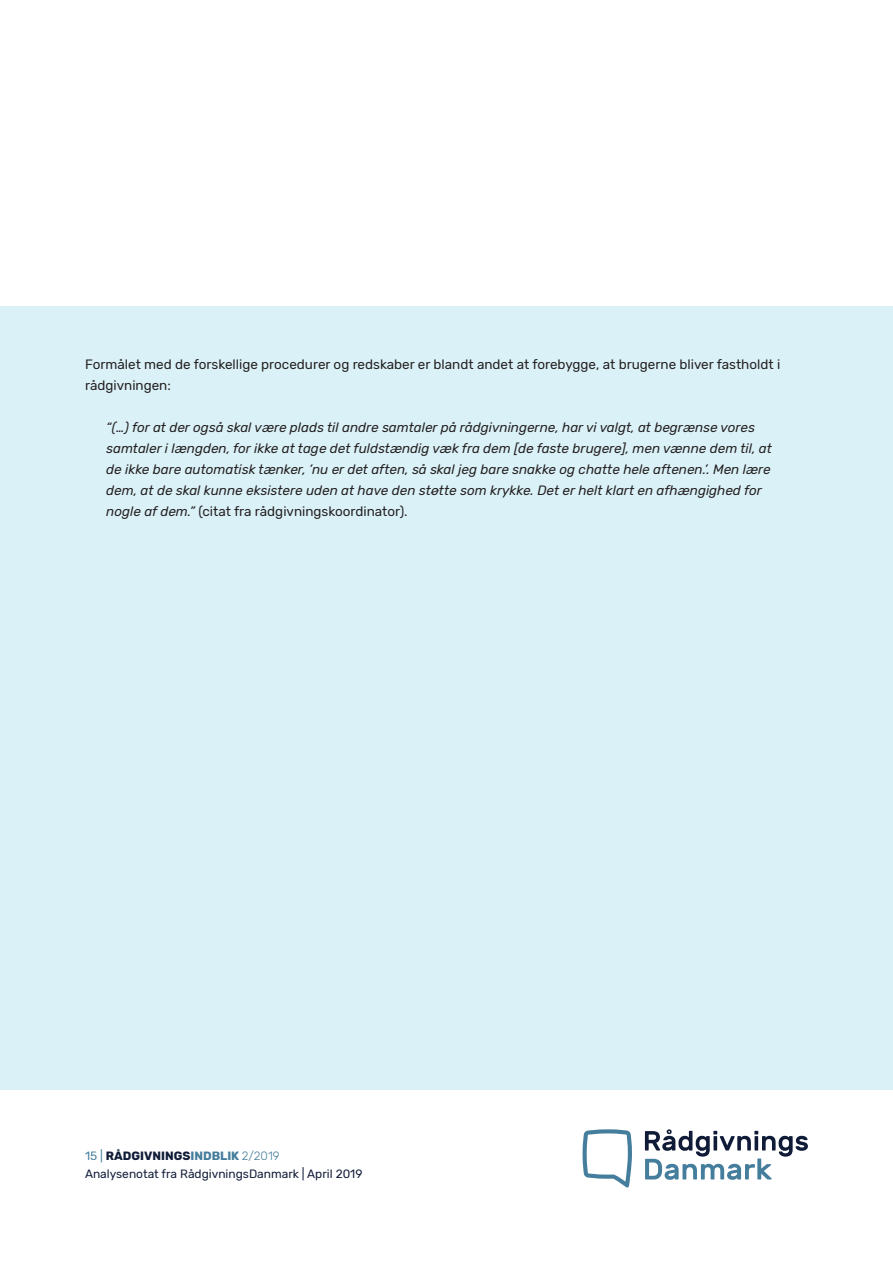
<style>
.page{position:relative;width:893px;height:1263px;background:#fff}
.page>*{position:absolute;margin:0;border:0;box-sizing:border-box;transform-origin:0 0}
.Brødtekst{font:italic 13.5px/21px "Rubik";color:#231f20}
.Brødtekst-2{font:13.5px/21px "Rubik";color:#231f20}
.t1{font:12px/18px "Rubik";color:#101b38}
.s1{font-style:normal}
.s2{color:#457d9c}
.s3{font-weight:700}
.s4{font-weight:700;color:#457d9c}
.s5{font-weight:300;color:#457d9c}
</style>
<div class="page">
<div style="left:0;top:306px;width:893px;height:784px;background:#daf1f7"></div>
<svg style="left:645px;top:1129px;width:163px;height:51px"></svg>
<svg style="left:583px;top:1129px;width:49px;height:58px"></svg>
<p class="Brødtekst-2" style="left:85px;top:354px;width:697px">Formålet med de forskellige procedurer og redskaber er blandt andet at forebygge, at brugerne bliver fastholdt i rådgivningen:</p>
<p class="Brødtekst" style="left:106px;top:417px;width:667px">“(…) for at der også skal være plads til andre samtaler på rådgivningerne, har vi valgt, at begrænse vores samtaler i længden, for ikke at tage det fuldstændig væk fra dem [de faste brugere], men vænne dem til, at de ikke bare automatisk tænker, ’nu er det aften, så skal jeg bare snakke og chatte hele aftenen.’. Men lære dem, at de skal kunne eksistere uden at have den støtte som krykke. Det er helt klart en afhængighed for nogle af dem.” <span class="s1">(citat fra rådgivningskoordinator).</span></p>
<p class="t1" style="left:85px;top:1147px;width:279px"><span class="s2">15 |</span> <span class="s3">RÅDGIVNINGS</span><span class="s4">INDBLIK</span> <span class="s5">2/2019<br></span>Analysenotat fra RådgivningsDanmark | April 2019</p>
</div>
